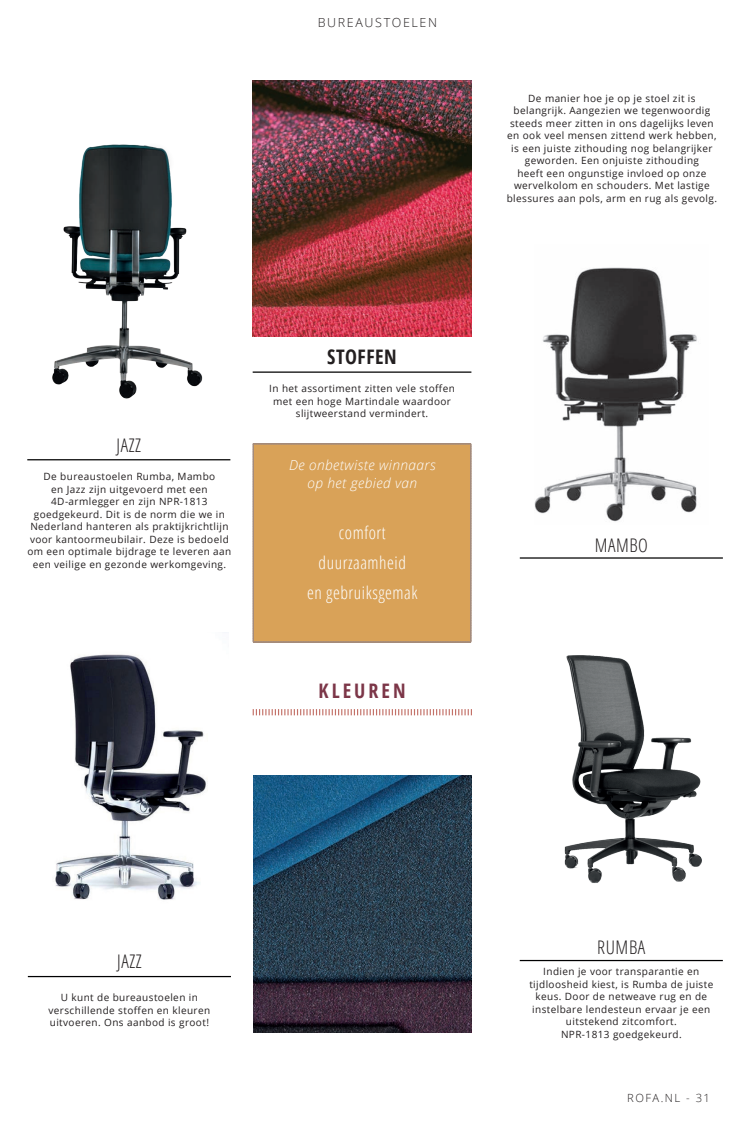
<style>
.page{position:relative;width:755px;height:1124px;background:#fff}
.page>*{position:absolute;margin:0;border:0;box-sizing:border-box;transform-origin:0 0}
.t1{font:700 20px "Open Sans Condensed";letter-spacing:.03em;color:#231f20}
.t2{font:700 20px "Open Sans Condensed";letter-spacing:.15em;color:#7c3648}
.t3{font:300 18.75px "Open Sans Condensed";letter-spacing:.03em;color:#231f20}
.t4{font:300 17.5px/30px "Open Sans Condensed";letter-spacing:.03em;color:#fff;text-align:center}
.t5{font:italic 300 13.75px/17.5px "Open Sans";letter-spacing:.03em;color:#fff;text-align:center}
.t6{font:300 12.5px "Open Sans";letter-spacing:.13em;color:#231f20}
.t7{font:300 11.25px "Open Sans";letter-spacing:.13em;color:#231f20}
.t8{font:10px/12.5px "Open Sans";letter-spacing:.04em;color:#231f20;text-align:center}
</style>
<div class="page">
<div style="left:252px;top:443px;width:219px;height:199px;background:#d9a258"></div>
<img style="left:253px;top:80px;width:218px;height:257px">
<img style="left:253px;top:775px;width:219px;height:257px">
<img style="left:564px;top:655px;width:138px;height:228px">
<img style="left:534px;top:267px;width:163px;height:255px">
<hr style="left:27px;top:459px;width:203px;height:1px;background:#000001">
<img style="left:52px;top:144px;width:151px;height:255px">
<hr style="left:28px;top:975px;width:203px;height:2px;background:#000001">
<img style="left:55px;top:654px;width:153px;height:246px">
<hr style="left:253px;top:371px;width:218px;height:2px;background:#000001">
<svg style="left:253px;top:709px;width:219px;height:6px"></svg>
<hr style="left:520px;top:959px;width:203px;height:2px;background:#000001">
<hr style="left:520px;top:557px;width:203px;height:1px;background:#000001">
<p class="t6" style="left:318px;top:14px;width:121px">BUREAUSTOELEN</p>
<p class="t8" style="left:507px;top:91px;width:212px">De manier hoe je op je stoel zit is belangrijk. Aangezien we tegenwoordig steeds meer zitten in ons dagelijks leven en ook veel mensen zittend werk hebben, is een juiste zithouding nog belangrijker geworden. Een onjuiste zithouding<br>heeft een ongunstige invloed op onze wervelkolom en schouders. Met lastige blessures aan pols, arm en rug als gevolg.</p>
<h2 class="t3" style="left:117px;top:432px;width:26px">JAZZ</h2>
<p class="t8" style="left:27px;top:470px;width:205px">De bureaustoelen Rumba, Mambo<br>en Jazz zijn uitgevoerd met een 4D-armlegger en zijn NPR-1813 goedgekeurd. Dit is de norm die we in Nederland hanteren als praktijkrichtlijn voor kantoormeubilair. Deze is bedoeld om een optimale bijdrage te leveren aan een veilige en gezonde werkomgeving.</p>
<h1 class="t1" style="left:327px;top:343px;width:71px">STOFFEN</h1>
<p class="t8" style="left:269px;top:382px;width:187px">In het assortiment zitten vele stoffen met een hoge Martindale waardoor slijtweerstand vermindert.</p>
<h3 class="t5" style="left:289px;top:456px;width:148px">De onbetwiste winnaars op het gebied van</h3>
<h3 class="t4" style="left:307px;top:517px;width:112px">comfort duurzaamheid<br>en gebruiksgemak</h3>
<h1 class="t2" style="left:318px;top:676px;width:88px">KLEUREN</h1>
<h2 class="t3" style="left:594px;top:532px;width:55px">MAMBO</h2>
<h2 class="t3" style="left:117px;top:948px;width:26px">JAZZ</h2>
<p class="t8" style="left:49px;top:991px;width:163px">U kunt de bureaustoelen in verschillende stoffen en kleuren uitvoeren. Ons aanbod is groot!</p>
<h2 class="t3" style="left:597px;top:933px;width:50px">RUMBA</h2>
<p class="t8" style="left:529px;top:965px;width:185px">Indien je voor transparantie en tijdloosheid kiest, is Rumba de juiste keus. Door de netweave rug en de instelbare lendesteun ervaar je een uitstekend zitcomfort.<br>NPR-1813 goedgekeurd.</p>
<p class="t7" style="left:627px;top:1089px;width:84px">ROFA.NL - 31</p>
</div>
